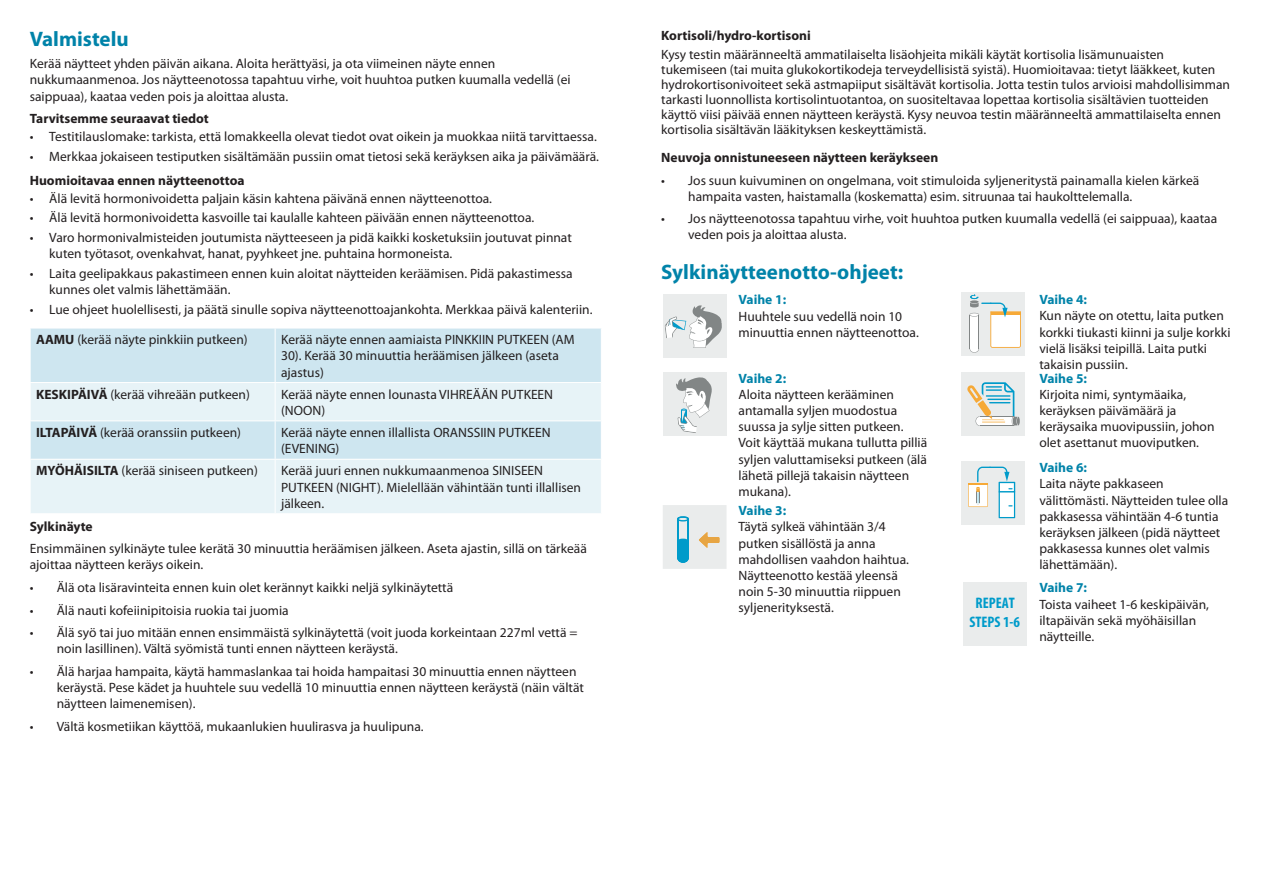
<style>
.page{position:relative;width:1263px;height:893px;background:#fff}
.page>*{position:absolute;margin:0;border:0;box-sizing:border-box;transform-origin:0 0}
.body{font:700 21px "Myriad Pro";color:#0083a9}
.title_copy{font:700 21px "Myriad Pro";color:#0083a9}
.t1{font:700 condensed 15.3px/18.3px "Myriad Pro";color:#009bca;text-align:center}
.body_less_lesspace_c{font:13.5px/16.2px "Myriad Pro";color:#231f20}
.body_instructions{font:13.5px/16.2px "Myriad Pro";color:#231f20}
.body-2{font:13.5px/16.2px "Myriad Pro";color:#231f20}
.body_instructions_co{font:13.5px/16.2px "Myriad Pro";color:#231f20}
.body_bold{font:13.5px/16.2px "Myriad Pro";color:#231f20}
.body_bold-2{font:700 13.5px "Myriad Pro";color:#231f20}
.s1{font-weight:700}
.s2{font-weight:700;color:#0083a9}
</style>
<div class="page">
<div style="left:31px;top:329px;width:570px;height:53px;background:#cee6f0"></div>
<svg style="left:31px;top:383px;width:570px;height:130px;fill:#e7f3f7"></svg>
<hr style="left:275px;top:328px;width:1px;height:54px;background:#fff">
<hr style="left:275px;top:383px;width:1px;height:37px;background:#fff">
<hr style="left:30px;top:420px;width:245px;height:1px;background:#fff">
<hr style="left:275px;top:420px;width:327px;height:1px;background:#fff">
<hr style="left:275px;top:421px;width:1px;height:38px;background:#fff">
<hr style="left:30px;top:459px;width:245px;height:1px;background:#fff">
<hr style="left:275px;top:459px;width:327px;height:1px;background:#fff">
<hr style="left:275px;top:460px;width:1px;height:53px;background:#fff">
<div style="left:663px;top:294px;width:63px;height:64px;background:#eaecec"></div>
<svg style="left:665px;top:305px;width:57px;height:43px"></svg>
<div style="left:663px;top:372px;width:63px;height:64px;background:#eaecec"></div>
<svg style="left:676px;top:377px;width:36px;height:56px"></svg>
<svg style="left:663px;top:505px;width:63px;height:64px"></svg>
<div style="left:963px;top:582px;width:64px;height:64px;background:#eaecec"></div>
<div style="left:961px;top:372px;width:64px;height:63px;background:#eaecec"></div>
<svg style="left:967px;top:382px;width:53px;height:44px"></svg>
<div style="left:961px;top:293px;width:64px;height:63px;background:#eaecec"></div>
<svg style="left:969px;top:294px;width:52px;height:59px"></svg>
<div style="left:961px;top:461px;width:64px;height:64px;background:#eaecec"></div>
<svg style="left:968px;top:467px;width:47px;height:51px"></svg>
<p class="title_copy" style="left:30px;top:25px;width:100px">Valmistelu</p>
<p class="body_bold" style="left:30px;top:55px;width:542px">Kerää näytteet yhden päivän aikana. Aloita herättyäsi, ja ota viimeinen näyte ennen nukkumaanmenoa. Jos näytteenotossa tapahtuu virhe, voit huuhtoa putken kuumalla vedellä (ei saippuaa), kaataa veden pois ja aloittaa alusta.</p>
<p class="body_bold-2" style="left:30px;top:110px;width:181px">Tarvitsemme seuraavat tiedot</p>
<p class="body_less_lesspace_c" style="left:30px;top:128px;width:568px">• Testitilauslomake: tarkista, että lomakkeella olevat tiedot ovat oikein ja muokkaa niitä tarvittaessa.</p>
<p class="body_less_lesspace_c" style="left:30px;top:148px;width:571px">• Merkkaa jokaiseen testiputken sisältämään pussiin omat tietosi sekä keräyksen aika ja päivämäärä.</p>
<p class="body_bold-2" style="left:30px;top:171px;width:216px">Huomioitavaa ennen näytteenottoa</p>
<p class="body_less_lesspace_c" style="left:30px;top:190px;width:464px">• Älä levitä hormonivoidetta paljain käsin kahtena päivänä ennen näytteenottoa.</p>
<p class="body_less_lesspace_c" style="left:30px;top:210px;width:506px">• Älä levitä hormonivoidetta kasvoille tai kaulalle kahteen päivään ennen näytteenottoa.</p>
<p class="body_less_lesspace_c" style="left:49px;top:229px;width:524px;text-indent:-19px">• Varo hormonivalmisteiden joutumista näytteeseen ja pidä kaikki kosketuksiin joutuvat pinnat kuten työtasot, ovenkahvat, hanat, pyyhkeet jne. puhtaina hormoneista.</p>
<p class="body_less_lesspace_c" style="left:49px;top:265px;width:525px;text-indent:-19px">• Laita geelipakkaus pakastimeen ennen kuin aloitat näytteiden keräämisen. Pidä pakastimessa kunnes olet valmis lähettämään.</p>
<p class="body_less_lesspace_c" style="left:30px;top:301px;width:564px">• Lue ohjeet huolellisesti, ja päätä sinulle sopiva näytteenottoajankohta. Merkkaa päivä kalenteriin.</p>
<p class="body-2" style="left:36px;top:331px;width:213px"><span class="s1">AAMU</span> (kerää näyte pinkkiin putkeen)</p>
<p class="body-2" style="left:281px;top:331px;width:295px">Kerää näyte ennen aamiaista PINKKIIN PUTKEEN (AM<br>30). Kerää 30 minuuttia heräämisen jälkeen (aseta ajastus)</p>
<p class="body-2" style="left:36px;top:386px;width:215px"><span class="s1">KESKIPÄIVÄ</span> (kerää vihreään putkeen)</p>
<p class="body-2" style="left:281px;top:386px;width:274px">Kerää näyte ennen lounasta VIHREÄÄN PUTKEEN (NOON)</p>
<p class="body-2" style="left:36px;top:424px;width:206px"><span class="s1">ILTAPÄIVÄ</span> (kerää oranssiin putkeen)</p>
<p class="body-2" style="left:281px;top:424px;width:271px">Kerää näyte ennen illallista ORANSSIIN PUTKEEN (EVENING)</p>
<p class="body-2" style="left:36px;top:462px;width:223px"><span class="s1">MYÖHÄISILTA</span> (kerää siniseen putkeen)</p>
<p class="body-2" style="left:281px;top:462px;width:301px">Kerää juuri ennen nukkumaanmenoa SINISEEN<br>PUTKEEN (NIGHT). Mielellään vähintään tunti illallisen jälkeen.</p>
<p class="body_bold-2" style="left:30px;top:517px;width:64px">Sylkinäyte</p>
<p class="body_bold" style="left:30px;top:540px;width:559px">Ensimmäinen sylkinäyte tulee kerätä 30 minuuttia heräämisen jälkeen. Aseta ajastin, sillä on tärkeää ajoittaa näytteen keräys oikein.</p>
<p class="body_less_lesspace_c" style="left:30px;top:579px;width:425px">• Älä ota lisäravinteita ennen kuin olet kerännyt kaikki neljä sylkinäytettä</p>
<p class="body_less_lesspace_c" style="left:30px;top:602px;width:261px">• Älä nauti kofeiinipitoisia ruokia tai juomia</p>
<p class="body_less_lesspace_c" style="left:57px;top:624px;width:522px;text-indent:-27px">• Älä syö tai juo mitään ennen ensimmäistä sylkinäytettä (voit juoda korkeintaan 227ml vettä = noin lasillinen). Vältä syömistä tunti ennen näytteen keräystä.</p>
<p class="body_less_lesspace_c" style="left:57px;top:663px;width:529px;text-indent:-27px">• Älä harjaa hampaita, käytä hammaslankaa tai hoida hampaitasi 30 minuuttia ennen näytteen keräystä. Pese kädet ja huuhtele suu vedellä 10 minuuttia ennen näytteen keräystä (näin vältät näytteen laimenemisen).</p>
<p class="body_less_lesspace_c" style="left:30px;top:718px;width:395px">• Vältä kosmetiikan käyttöä, mukaanlukien huulirasva ja huulipuna.</p>
<p class="body_bold-2" style="left:661px;top:27px;width:151px">Kortisoli/hydro-kortisoni</p>
<p class="body_less_lesspace_c" style="left:661px;top:47px;width:570px;line-height:15px">Kysy testin määränneeltä ammatilaiselta lisäohjeita mikäli käytät kortisolia lisämunuaisten tukemiseen (tai muita glukokortikodeja terveydellisistä syistä). Huomioitavaa: tietyt lääkkeet, kuten hydrokortisonivoiteet sekä astmapiiput sisältävät kortisolia. Jotta testin tulos arvioisi mahdollisimman tarkasti luonnollista kortisolintuotantoa, on suositeltavaa lopettaa kortisolia sisältävien tuotteiden käyttö viisi päivää ennen näytteen keräystä. Kysy neuvoa testin määränneeltä ammattilaiselta ennen kortisolia sisältävän lääkityksen keskeyttämistä.</p>
<p class="body_bold-2" style="left:661px;top:149px;width:278px">Neuvoja onnistuneeseen näytteen keräykseen</p>
<p class="body_less_lesspace_c" style="left:688px;top:172px;width:513px;text-indent:-27px">• Jos suun kuivuminen on ongelmana, voit stimuloida syljeneritystä painamalla kielen kärkeä hampaita vasten, haistamalla (koskematta) esim. sitruunaa tai haukolttelemalla.</p>
<p class="body_less_lesspace_c" style="left:688px;top:210px;width:530px;text-indent:-27px">• Jos näytteenotossa tapahtuu virhe, voit huuhtoa putken kuumalla vedellä (ei saippuaa), kaataa veden pois ja aloittaa alusta.</p>
<p class="body" style="left:661px;top:259px;width:243px">Sylkinäytteenotto-ohjeet:</p>
<p class="body_instructions" style="left:738px;top:292px;width:182px"><span class="s2">Vaihe 1:<br></span>Huuhtele suu vedellä noin 10 minuuttia ennen näytteenottoa.</p>
<p class="body_instructions_co" style="left:738px;top:370px;width:190px"><span class="s2">Vaihe 2:<br></span>Aloita näytteen kerääminen antamalla syljen muodostua suussa ja sylje sitten putkeen.<br>Voit käyttää mukana tullutta pilliä syljen valuttamiseksi putkeen (älä lähetä pillejä takaisin näytteen mukana).</p>
<p class="body_instructions" style="left:738px;top:502px;width:172px"><span class="s2">Vaihe 3:<br></span>Täytä sylkeä vähintään 3/4 putken sisällöstä ja anna mahdollisen vaahdon haihtua.<br>Näytteenotto kestää yleensä noin 5-30 minuuttia riippuen syljenerityksestä.</p>
<p class="body_instructions" style="left:1039px;top:291px;width:193px"><span class="s2">Vaihe 4:<br></span>Kun näyte on otettu, laita putken korkki tiukasti kiinni ja sulje korkki vielä lisäksi teipillä. Laita putki takaisin pussiin.</p>
<p class="body_instructions" style="left:1039px;top:370px;width:177px"><span class="s2">Vaihe 5:<br></span>Kirjoita nimi, syntymäaika, keräyksen päivämäärä ja keräysaika muovipussiin, johon olet asettanut muoviputken.</p>
<p class="body_instructions_co" style="left:1039px;top:459px;width:190px"><span class="s2">Vaihe 6:<br></span>Laita näyte pakkaseen välittömästi. Näytteiden tulee olla pakkasessa vähintään 4-6 tuntia keräyksen jälkeen (pidä näytteet pakkasessa kunnes olet valmis lähettämään).</p>
<p class="body_instructions" style="left:1039px;top:579px;width:171px"><span class="s2">Vaihe 7:<br></span>Toista vaiheet 1-6 keskipäivän, iltapäivän sekä myöhäisillan näytteille.</p>
<p class="t1" style="left:969px;top:594px;width:52px">REPEAT<br>STEPS 1-6</p>
</div>
